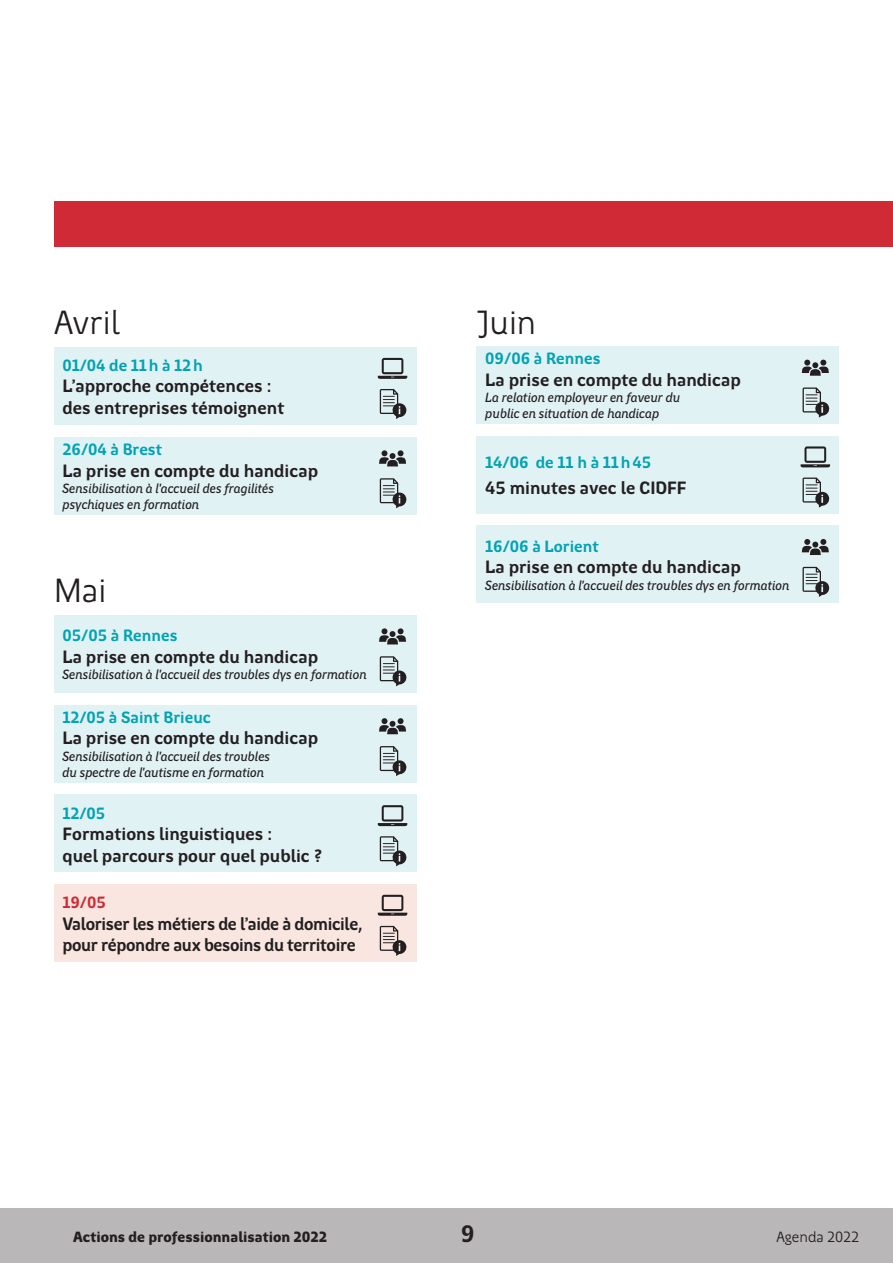
<style>
.page{position:relative;width:893px;height:1263px;background:#fff}
.page>*{position:absolute;margin:0;border:0;box-sizing:border-box;transform-origin:0 0}
.titre_page{font:33.9px "Region Bretagne New";color:#231f20}
.ACTION_AXE1{font:700 24px "Region Bretagne New";color:#231f20}
.ACTION_AXE1-2{font:700 18px/21.6px "Region Bretagne New";color:#231f20}
.ACTION_AXE1-3{font:700 18px/21.6px "Region Bretagne New";letter-spacing:-.02em;color:#231f20;scale:.96 1}
.ACTION_AXE1-4{font:700 16.5px "Region Bretagne New";color:#00a3b3}
.ACTION_AXE1-5{font:700 16.5px "Region Bretagne New";color:#cf2a36}
.t1{font:900 15px "Region Bretagne New";color:#231f20}
.titre_page-2{font:15px "Region Bretagne New";color:#231f20}
.ACTION_AXE1-6{font:italic 500 13.5px/16.2px "Region Bretagne New";letter-spacing:-.01em;color:#231f20}
</style>
<div class="page">
<div style="left:54px;top:201px;width:839px;height:46px;background:#cf2a36"></div>
<div style="left:0;top:1209px;width:893px;height:54px;background:#bab7b8"></div>
<div style="left:54px;top:884px;width:362px;height:78px;background:#f9e6e0"></div>
<svg style="left:380px;top:926px;width:27px;height:30px"></svg>
<svg style="left:378px;top:895px;width:29px;height:21px"></svg>
<div style="left:54px;top:795px;width:362px;height:77px;background:#e1f2f5"></div>
<svg style="left:380px;top:836px;width:27px;height:30px"></svg>
<svg style="left:378px;top:805px;width:29px;height:21px"></svg>
<div style="left:54px;top:615px;width:362px;height:77px;background:#e1f2f5"></div>
<svg style="left:380px;top:656px;width:27px;height:30px"></svg>
<svg style="left:379px;top:628px;width:27px;height:16px"></svg>
<div style="left:54px;top:705px;width:362px;height:77px;background:#e1f2f5"></div>
<svg style="left:380px;top:746px;width:27px;height:30px"></svg>
<svg style="left:379px;top:718px;width:27px;height:16px"></svg>
<div style="left:54px;top:348px;width:362px;height:77px;background:#e1f2f5"></div>
<svg style="left:380px;top:389px;width:27px;height:30px"></svg>
<svg style="left:378px;top:358px;width:29px;height:21px"></svg>
<div style="left:54px;top:437px;width:362px;height:77px;background:#e1f2f5"></div>
<svg style="left:380px;top:478px;width:27px;height:30px"></svg>
<svg style="left:379px;top:450px;width:27px;height:16px"></svg>
<div style="left:477px;top:526px;width:362px;height:77px;background:#e1f2f5"></div>
<svg style="left:802px;top:567px;width:28px;height:30px"></svg>
<svg style="left:802px;top:539px;width:27px;height:16px"></svg>
<div style="left:477px;top:346px;width:362px;height:78px;background:#e1f2f5"></div>
<svg style="left:802px;top:387px;width:28px;height:31px"></svg>
<svg style="left:802px;top:360px;width:27px;height:16px"></svg>
<div style="left:477px;top:436px;width:362px;height:77px;background:#e1f2f5"></div>
<svg style="left:802px;top:478px;width:28px;height:30px"></svg>
<svg style="left:800px;top:446px;width:30px;height:21px"></svg>
<p class="titre_page" style="left:54px;top:304px;width:67px">Avril</p>
<p class="ACTION_AXE1-4" style="left:63px;top:356px;width:142px">01/04 de 11h à 12h</p>
<p class="ACTION_AXE1-2" style="left:63px;top:376px;width:223px">L’approche compétences : des entreprises témoignent</p>
<p class="ACTION_AXE1-4" style="left:63px;top:440px;width:101px">26/04 à Brest</p>
<p class="ACTION_AXE1-2" style="left:63px;top:460px;width:257px">La prise en compte du handicap</p>
<p class="ACTION_AXE1-6" style="left:63px;top:480px;width:213px">Sensibilisation à l'accueil des fragilités psychiques en formation</p>
<p class="titre_page" style="left:54px;top:572px;width:54px">Mai</p>
<p class="ACTION_AXE1-4" style="left:63px;top:626px;width:116px">05/05 à Rennes</p>
<p class="ACTION_AXE1-2" style="left:63px;top:646px;width:257px">La prise en compte du handicap</p>
<p class="ACTION_AXE1-6" style="left:63px;top:666px;width:306px">Sensibilisation à l'accueil des troubles dys en formation</p>
<p class="ACTION_AXE1-4" style="left:63px;top:708px;width:150px">12/05 à Saint Brieuc</p>
<p class="ACTION_AXE1-2" style="left:63px;top:728px;width:257px">La prise en compte du handicap</p>
<p class="ACTION_AXE1-6" style="left:63px;top:748px;width:209px">Sensibilisation à l'accueil des troubles du spectre de l'autisme en formation</p>
<p class="ACTION_AXE1-4" style="left:63px;top:804px;width:44px">12/05</p>
<p class="ACTION_AXE1-2" style="left:63px;top:824px;width:262px">Formations linguistiques :<br>quel parcours pour quel public ?</p>
<p class="ACTION_AXE1-5" style="left:63px;top:893px;width:45px">19/05</p>
<p class="ACTION_AXE1-3" style="left:63px;top:913px;width:314px">Valoriser les métiers de l’aide à domicile, pour répondre aux besoins du territoire</p>
<p class="titre_page" style="left:477px;top:304px;width:61px">Juin</p>
<p class="ACTION_AXE1-4" style="left:485px;top:350px;width:117px">09/06 à Rennes</p>
<p class="ACTION_AXE1-2" style="left:485px;top:369px;width:257px">La prise en compte du handicap</p>
<p class="ACTION_AXE1-6" style="left:485px;top:390px;width:197px">La relation employeur en faveur du public en situation de handicap</p>
<p class="ACTION_AXE1-4" style="left:485px;top:453px;width:167px">14/06 de 11 h à 11h45</p>
<p class="ACTION_AXE1-2" style="left:485px;top:477px;width:203px">45 minutes avec le CIDFF</p>
<p class="ACTION_AXE1-4" style="left:485px;top:537px;width:115px">16/06 à Lorient</p>
<p class="ACTION_AXE1-2" style="left:485px;top:557px;width:257px">La prise en compte du handicap</p>
<p class="ACTION_AXE1-6" style="left:485px;top:577px;width:306px">Sensibilisation à l'accueil des troubles dys en formation</p>
<p class="t1" style="left:73px;top:1228px;width:255px">Actions de professionnalisation 2022</p>
<p class="ACTION_AXE1" style="left:461px;top:1220px;width:15px">9</p>
<p class="titre_page-2" style="left:776px;top:1228px;width:84px">Agenda 2022</p>
</div>
